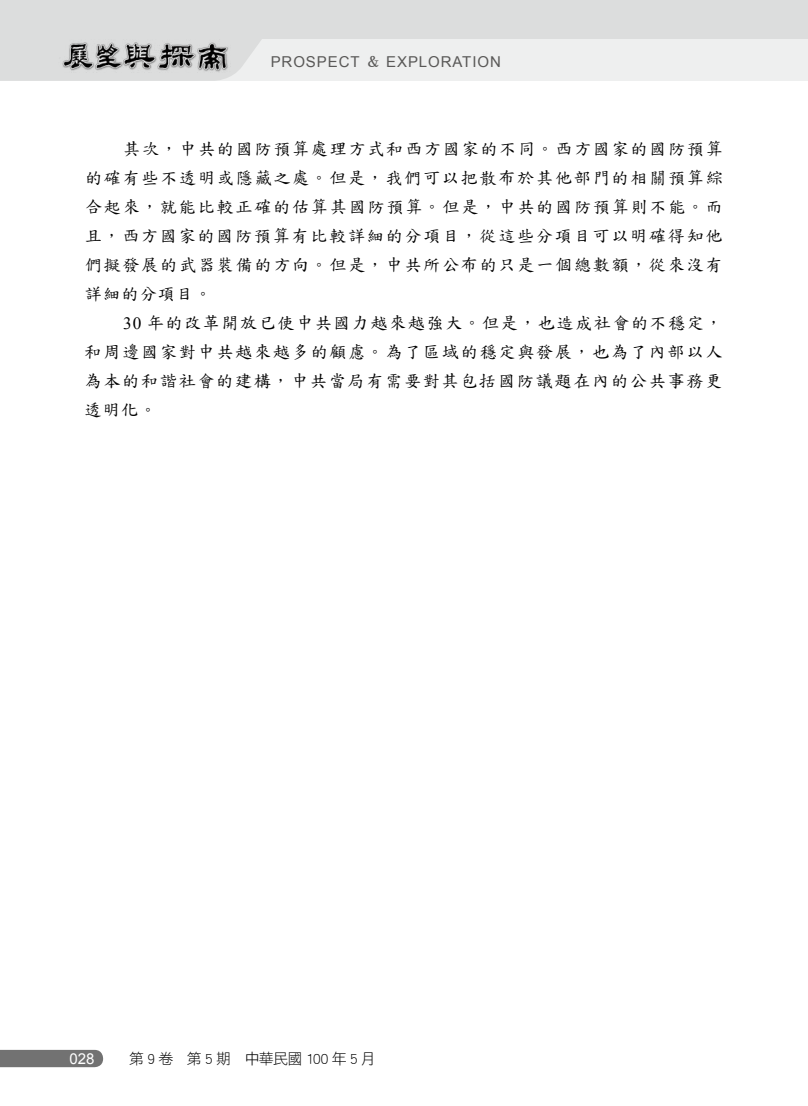
<style>
.page{position:relative;width:808px;height:1106px;background:#fff}
.page>*{position:absolute;margin:0;border:0;box-sizing:border-box;transform-origin:0 0}
.t1{font:17.25px/29px "DF Biao Kai Shu Std W5";letter-spacing:.09em;color:#000;text-align:justify}
.t2{font:15px "Arial";letter-spacing:.06em;color:#595857}
.t3{font:15px "DF Hei Std W3";letter-spacing:-.05em;color:#000}
.t4{font:15px "Arial";color:#fff}
.s1{font-family:"DF Kai Shu Std W7"}
.s2{font-family:"Times New Roman"}
</style>
<div class="page">
<svg style="left:0;top:1049px;width:103px;height:18px;background:#7a7a7a"></svg>
<div style="left:0;top:29px;width:808px;height:52px;background:#eeefef"></div>
<div style="left:0;top:0;width:262px;height:81px;background:#dcdddd"></div>
<img style="left:58px;top:39px;width:172px;height:33px">
<div style="left:228px;top:0;width:580px;height:39px;background:#dcdddd"></div>
<p class="t2" style="left:271px;top:52px;width:232px">PROSPECT <span class="s1">＆</span> EXPLORATION</p>
<p class="t1" style="left:85px;top:134px;width:640px;text-indent:38px">其次，中共的國防預算處理方式和西方國家的不同。西方國家的國防預算的確有些不透明或隱藏之處。但是，我們可以把散布於其他部門的相關預算綜合起來，就能比較正確的估算其國防預算。但是，中共的國防預算則不能。而且，西方國家的國防預算有比較詳細的分項目，從這些分項目可以明確得知他們擬發展的武器裝備的方向。但是，中共所公布的只是一個總數額，從來沒有詳細的分項目。</p>
<p class="t1" style="left:85px;top:308px;width:639px;text-indent:39px"><span class="s2">30</span> 年的改革開放已使中共國力越來越強大。但是，也造成社會的不穩定，和周邊國家對中共越來越多的顧慮。為了區域的穩定與發展，也為了內部以人為本的和諧社會的建構，中共當局有需要對其包括國防議題在內的公共事務更透明化。</p>
<p class="t4" style="left:69px;top:1048px;width:27px">028</p>
<p class="t3" style="left:129px;top:1050px;width:248px">第 9 卷　第 5 期　中華民國 100 年 5 月</p>
</div>
